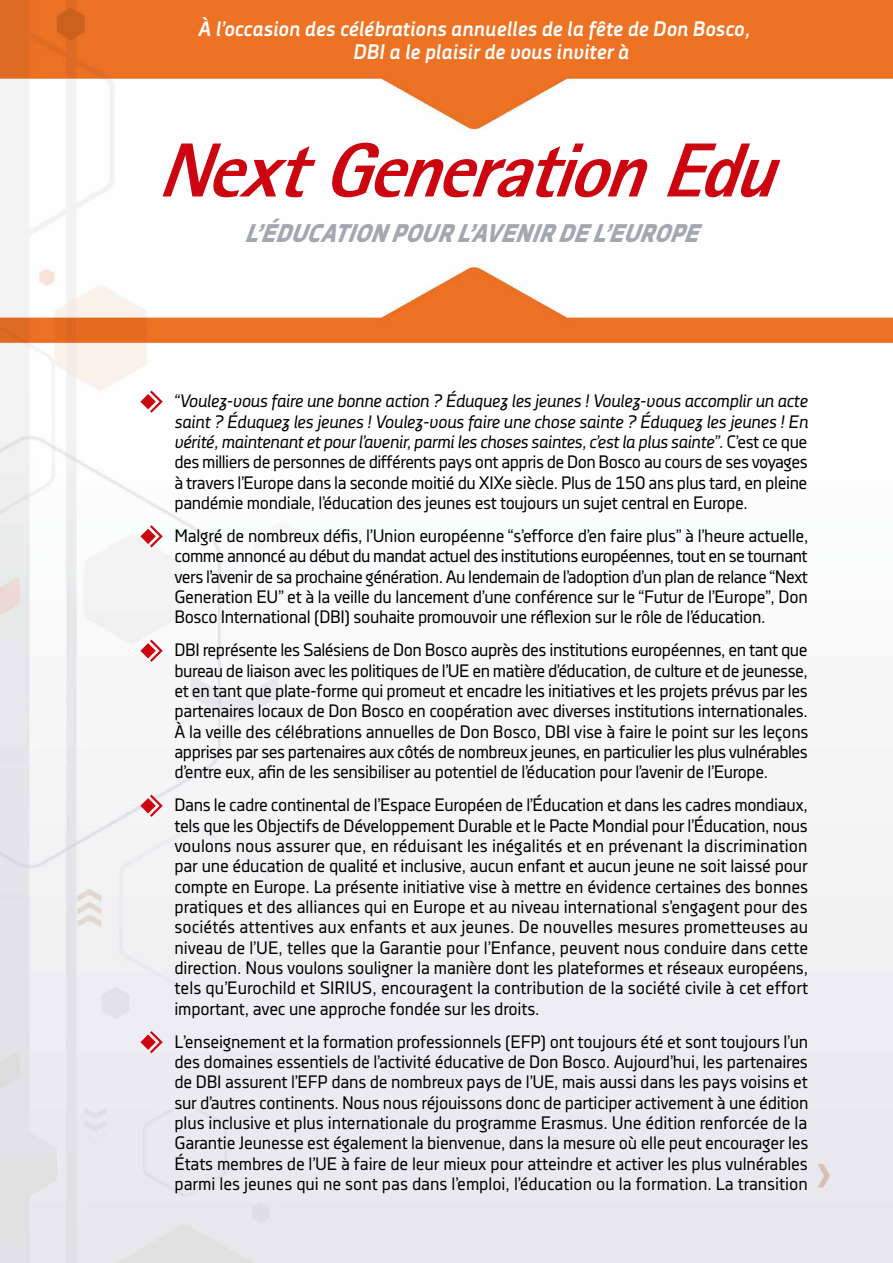
<style>
.page{position:relative;width:893px;height:1263px;background:#fff}
.page>*{position:absolute;margin:0;border:0;box-sizing:border-box;transform-origin:0 0}
.t1{font:italic 800 76.65px "Rotis Sans Serif Std";color:#cb0610}
.t2{font:italic 800 25.5px "Decima Nova Pro";color:#a3a8b1;scale:.9 1}
.t3{font:italic 700 21px/22.5px "Decima Nova Pro";letter-spacing:-.01em;color:#fff}
.t4{font:18px/20.2px "Decima Nova Pro";letter-spacing:-.02em;color:#000;text-align:justify}
.s1{font-style:italic}
</style>
<div class="page">
<img style="left:0;top:0;width:893px;height:1263px">
<svg style="left:140px;top:390px;width:23px;height:23px"></svg>
<svg style="left:140px;top:525px;width:23px;height:22px"></svg>
<svg style="left:140px;top:640px;width:23px;height:22px"></svg>
<svg style="left:140px;top:795px;width:23px;height:22px"></svg>
<svg style="left:140px;top:1031px;width:23px;height:22px"></svg>
<p class="t3" style="left:353px;top:19px;width:399px;text-indent:-155px">À l’occasion des célébrations annuelles de la fête de Don Bosco,<br>DBI a le plaisir de vous inviter à</p>
<h1 class="t1" style="left:157px;top:122px;width:651px">NextGenerationEdu</h1>
<h2 class="t2" style="left:243px;top:219px;width:520px">L’ÉDUCATIONPOURL’AVENIRDEL’EUROPE</h2>
<p class="t4" style="left:174px;top:391px;width:635px"><span class="s1">“Voulez-vous faire une bonne action ? Éduquez les jeunes ! Voulez-vous accomplir un acte saint ? Éduquez les jeunes ! Voulez-vous faire une chose sainte ? Éduquez les jeunes ! En vérité, maintenant et pour l’avenir, parmi les choses saintes, c’est la plus sainte”.</span> C’est ce que des milliers de personnes de différents pays ont appris de Don Bosco au cours de ses voyages à travers l’Europe dans la seconde moitié du XIXe siècle. Plus de 150 ans plus tard, en pleine pandémie mondiale, l’éducation des jeunes est toujours un sujet central en Europe.</p>
<p class="t4" style="left:174px;top:526px;width:636px">Malgré de nombreux défis, l’Union européenne “s’efforce d’en faire plus” à l’heure actuelle, comme annoncé au début du mandat actuel des institutions européennes, tout en se tournant vers l’avenir de sa prochaine génération. Au lendemain de l’adoption d’un plan de relance “Next Generation EU” et à la veille du lancement d’une conférence sur le “Futur de l’Europe”, Don Bosco International (DBI) souhaite promouvoir une réflexion sur le rôle de l’éducation.</p>
<p class="t4" style="left:174px;top:640px;width:635px">DBI représente les Salésiens de Don Bosco auprès des institutions européennes, en tant que bureau de liaison avec les politiques de l’UE en matière d’éducation, de culture et de jeunesse, et en tant que plate-forme qui promeut et encadre les initiatives et les projets prévus par les partenaires locaux de Don Bosco en coopération avec diverses institutions internationales.<br>À la veille des célébrations annuelles de Don Bosco, DBI vise à faire le point sur les leçons apprises par ses partenaires aux côtés de nombreux jeunes, en particulier les plus vulnérables d’entre eux, afin de les sensibiliser au potentiel de l’éducation pour l’avenir de l’Europe.</p>
<p class="t4" style="left:174px;top:795px;width:635px">Dans le cadre continental de l’Espace Européen de l’Éducation et dans les cadres mondiaux, tels que les Objectifs de Développement Durable et le Pacte Mondial pour l’Éducation, nous voulons nous assurer que, en réduisant les inégalités et en prévenant la discrimination par une éducation de qualité et inclusive, aucun enfant et aucun jeune ne soit laissé pour compte en Europe. La présente initiative vise à mettre en évidence certaines des bonnes pratiques et des alliances qui en Europe et au niveau international s’engagent pour des sociétés attentives aux enfants et aux jeunes. De nouvelles mesures prometteuses au niveau de l’UE, telles que la Garantie pour l’Enfance, peuvent nous conduire dans cette direction. Nous voulons souligner la manière dont les plateformes et réseaux européens, tels qu’Eurochild et SIRIUS, encouragent la contribution de la société civile à cet effort important, avec une approche fondée sur les droits.</p>
<p class="t4" style="left:174px;top:1031px;width:636px">L’enseignement et la formation professionnels (EFP) ont toujours été et sont toujours l’un des domaines essentiels de l’activité éducative de Don Bosco. Aujourd’hui, les partenaires de DBI assurent l’EFP dans de nombreux pays de l’UE, mais aussi dans les pays voisins et sur d’autres continents. Nous nous réjouissons donc de participer activement à une édition plus inclusive et plus internationale du programme Erasmus. Une édition renforcée de la Garantie Jeunesse est également la bienvenue, dans la mesure où elle peut encourager les États membres de l’UE à faire de leur mieux pour atteindre et activer les plus vulnérables parmi les jeunes qui ne sont pas dans l’emploi, l’éducation ou la formation. La transition</p>
</div>
